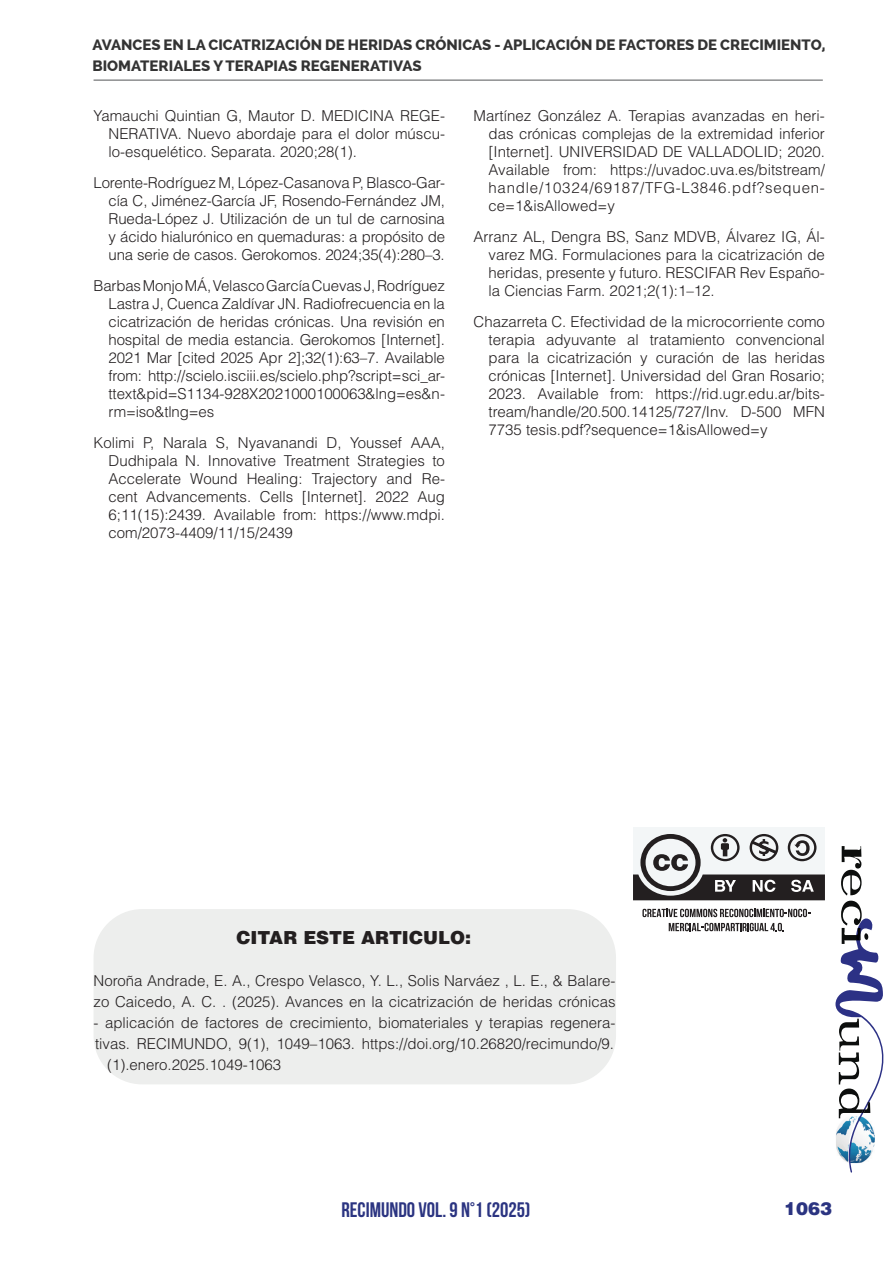
<style>
.page{position:relative;width:893px;height:1263px;background:#fff}
.page>*{position:absolute;margin:0;border:0;box-sizing:border-box;transform-origin:0 0}
.t1{font:700 21px "Bebas Neue";color:#2b3481}
.t2{font:900 18px "Helvetica LT Std";color:#231f20}
.t3{font:900 18px "Helvetica LT Std";color:#2b3481}
.t4{font:300 15px/18px "Helvetica LT Std";color:#231f20;text-align:justify}
.t5{font:800 15px/21px "Raleway";color:#333}
</style>
<div class="page">
<hr style="left:94px;top:80px;width:729px;height:1px;background:#545557">
<svg style="left:841px;top:846px;width:20px;height:49px"></svg>
<svg style="left:835px;top:901px;width:49px;height:272px"></svg>
<svg style="left:642px;top:909px;width:168px;height:8px"></svg>
<svg style="left:669px;top:923px;width:115px;height:8px"></svg>
<div style="left:633px;top:827px;width:192px;height:73px;background:#f3f6f7"></div>
<svg style="left:633px;top:834px;width:192px;height:66px"></svg>
<div style="left:94px;top:909px;width:522px;height:175px;background:#edeeed;border-radius:49px"></div>
<p class="t5" style="left:92px;top:34px;width:734px">AVANCES EN LA CICATRIZACIÓN DE HERIDAS CRÓNICAS - APLICACIÓN DE FACTORES DE CRECIMIENTO,<br>BIOMATERIALES Y TERAPIAS REGENERATIVAS</p>
<p class="t4" style="left:109px;top:107px;width:338px;text-indent:-15px">Yamauchi Quintian G, Mautor D. MEDICINA REGE-NERATIVA. Nuevo abordaje para el dolor múscu&shy;lo-esquelético. Separata. 2020;28(1).</p>
<p class="t4" style="left:109px;top:174px;width:338px;text-indent:-15px">Lorente-Rodríguez M, López-Casanova P, Blasco-Gar&shy;cía C, Jiménez-García JF, Rosendo-Fernández JM, Rueda-López J. Utilización de un tul de carnosina y ácido hialurónico en quemaduras: a propósito de una serie de casos. Gerokomos. 2024;35(4):280–3.</p>
<p class="t4" style="left:109px;top:276px;width:338px;text-indent:-15px">Barbas Monjo MÁ, Velasco García Cuevas J, Rodríguez Lastra J, Cuenca Zaldívar JN. Radiofrecuencia en la cicatrización de heridas crónicas. Una revisión en hospital de media estancia. Gerokomos [Internet].<br>2021 Mar [cited 2025 Apr 2];32(1):63–7. Available from: http://scielo.isciii.es/scielo.php?script=sci_ar&shy;ttext&amp;pid=S1134-928X2021000100063&amp;lng=es&amp;n&shy;rm=iso&amp;tlng=es</p>
<p class="t4" style="left:109px;top:433px;width:338px;text-indent:-15px">Kolimi P, Narala S, Nyavanandi D, Youssef AAA, Dudhipala N. Innovative Treatment Strategies to Accelerate Wound Healing: Trajectory and Re&shy;cent Advancements. Cells [Internet]. 2022 Aug 6;11(15):2439. Available from: https://www.mdpi. com/2073-4409/11/15/2439</p>
<p class="t4" style="left:488px;top:107px;width:338px;text-indent:-15px">Martínez González A. Terapias avanzadas en heri&shy;das crónicas complejas de la extremidad inferior [Internet]. UNIVERSIDAD DE VALLADOLID; 2020.<br>Available from: https://uvadoc.uva.es/bitstream/ handle/10324/69187/TFG-L3846.pdf?sequen&shy;ce=1&amp;isAllowed=y</p>
<p class="t4" style="left:488px;top:228px;width:338px;text-indent:-15px">Arranz AL, Dengra BS, Sanz MDVB, Álvarez IG, Ál&shy;varez MG. Formulaciones para la cicatrización de heridas, presente y futuro. RESCIFAR Rev Españo&shy;la Ciencias Farm. 2021;2(1):1–12.</p>
<p class="t4" style="left:488px;top:312px;width:338px;text-indent:-15px">Chazarreta C. Efectividad de la microcorriente como terapia adyuvante al tratamiento convencional para la cicatrización y curación de las heridas crónicas [Internet]. Universidad del Gran Rosario; 2023. Available from: https://rid.ugr.edu.ar/bits&shy;tream/handle/20.500.14125/727/Inv. D-500 MFN 7735 tesis.pdf?sequence=1&amp;isAllowed=y</p>
<p class="t2" style="left:237px;top:925px;width:236px">CITAR ESTE ARTICULO:</p>
<p class="t4" style="left:94px;top:970px;width:524px;line-height:21px">Noroña Andrade, E. A., Crespo Velasco, Y. L., Solis Narváez , L. E., &amp; Balare&shy;zo Caicedo, A. C. . (2025). Avances en la cicatrización de heridas crónicas</p>
<p class="t4" style="left:94px;top:1014px;width:524px">- aplicación de factores de crecimiento, biomateriales y terapias regenera-</p>
<p class="t4" style="left:95px;top:1035px;width:520px">tivas. RECIMUNDO, 9(1), 1049–1063. https://doi.org/10.26820/recimundo/9.</p>
<p class="t4" style="left:107px;top:1056px;width:175px">(1).enero.2025.1049-1063</p>
<h1 class="t1" style="left:341px;top:1198px;width:190px">RECIMUNDO VOL. 9 N°1 (2025)</h1>
<p class="t3" style="left:784px;top:1197px;width:50px">1063</p>
</div>
